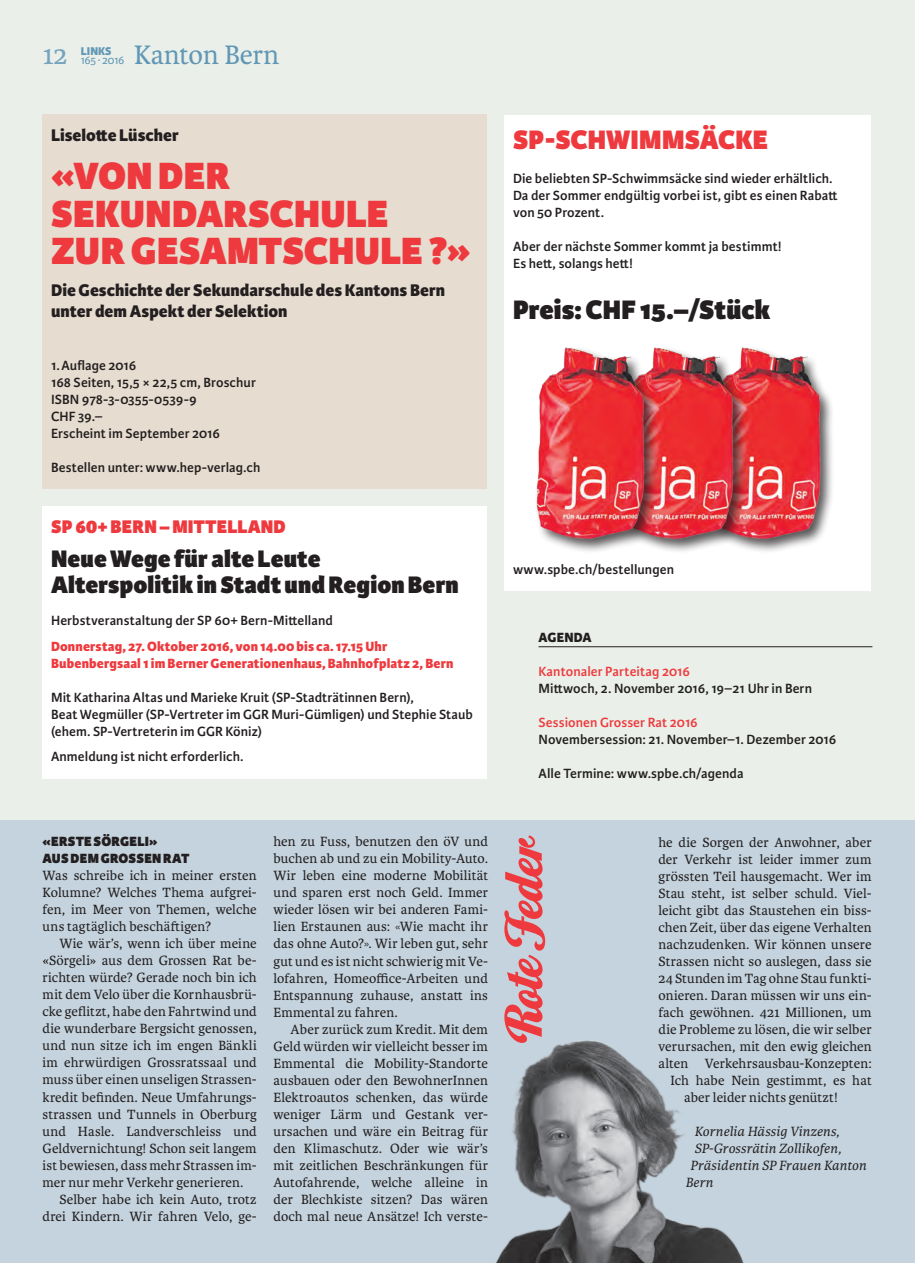
<style>
.page{position:relative;width:915px;height:1263px;background:#fff}
.page>*{position:absolute;margin:0;border:0;box-sizing:border-box;transform-origin:0 0}
.t1{font:54px "Home Run Script";color:#ee3a3e}
.t2{font:800 40.5px/37.5px "Karmina Sans";color:#ee3a3e}
.t3{font:800 28.5px "Karmina Sans";letter-spacing:.005em;color:#231f20}
.t4{font:800 28.5px "Karmina Sans";letter-spacing:.005em;color:#ee3a3e}
.t5{font:28.5px "Karmina";color:#6197b5}
.t6{font:28.5px "Karmina";color:#76a3bd}
.t7{font:800 25.5px/25.5px "Karmina Sans";letter-spacing:.005em;color:#231f20}
.t8{font:800 19.5px "Karmina Sans";letter-spacing:.01em;color:#ee3a3e}
.t9{font:800 18px/21px "Karmina Sans";color:#231f20}
.t10{font:14.25px/17px "Karmina";letter-spacing:.01em;color:#231f20;text-align:justify}
.t11{font:600 14.25px/17px "Karmina Sans";letter-spacing:.005em;color:#231f20}
.t12{font:800 14.25px/17px "Karmina Sans";letter-spacing:.01em;color:#ee3a3e}
.t13{font:italic 14.25px "Karmina";letter-spacing:.01em;color:#231f20}
.t14{font:600 14.25px "Karmina Sans";letter-spacing:.005em;color:#ee3a3e}
.t15{font:800 14.25px/17px "Karmina Sans";letter-spacing:.015em;color:#231f20}
.t16{font:800 14.25px "Karmina Sans";letter-spacing:.015em;color:#231f20}
.t17{font:12px "Karmina Sans";letter-spacing:-.03em;color:#6197b5}
.t18{font:800 12px "Karmina Sans";color:#6197b5}
.s1{font-family:"Nimbus San Nov"}
</style>
<div class="page">
<div style="left:0;top:0;width:914px;height:1263px;background:#eaf0e9"></div>
<div style="left:504px;top:116px;width:366px;height:475px;background:#fff"></div>
<hr style="left:538px;top:646px;width:334px;height:1px;background:#231f20">
<div style="left:0;top:821px;width:914px;height:442px;background:#c4d3dd"></div>
<div style="left:43px;top:506px;width:444px;height:272px;background:#fff"></div>
<div style="left:43px;top:115px;width:444px;height:374px;background:#e6dccf"></div>
<img style="left:496px;top:1040px;width:248px;height:223px">
<img style="left:785px;top:314px;width:86px;height:253px">
<img style="left:696px;top:347px;width:89px;height:204px">
<img style="left:536px;top:347px;width:160px;height:204px">
<p class="t17" style="left:81px;top:53px;width:45px">165 ∙ 2016</p>
<h3 class="t5" style="left:134px;top:39px;width:147px">Kanton Bern</h3>
<h3 class="t6" style="left:43px;top:39px;width:27px">12</h3>
<p class="t18" style="left:81px;top:44px;width:32px">LINKS</p>
<p class="t9" style="left:51px;top:125px;width:129px">Liselotte Lüscher</p>
<h2 class="t2" style="left:51px;top:159px;width:421px">«VON DER<br>SEKUNDARSCHULE<br>ZUR GESAMTSCHULE ?»</h2>
<p class="t9" style="left:51px;top:280px;width:395px">Die Geschichte der Sekundarschule des Kantons Bern unter dem Aspekt der Selektion</p>
<p class="t11" style="left:51px;top:357px;width:206px">1.Auflage 2016<br>168 Seiten, 15,5 × 22,5 cm, Broschur<br>ISBN 978-3-0355-0539-9<br>CHF 39.–<br>Erscheint im September 2016</p>
<p class="t11" style="left:51px;top:459px;width:211px">Bestellen unter: www.hep-verlag.ch</p>
<h3 class="t8" style="left:51px;top:515px;width:236px">SP 60+ BERN – MITTELLAND</h3>
<h3 class="t7" style="left:51px;top:547px;width:409px">Neue Wege für alte Leute<br>Alterspolitik in Stadt und Region Bern</h3>
<p class="t11" style="left:51px;top:612px;width:283px">Herbstveranstaltung der SP 60+ Bern-Mittelland</p>
<p class="t12" style="left:51px;top:638px;width:404px">Donnerstag, 27. Oktober 2016, von 14.00 bis ca. 17.15 Uhr<br>Bubenbergsaal 1 im Berner Generationenhaus, Bahnhofplatz 2, Bern</p>
<p class="t11" style="left:51px;top:689px;width:423px">Mit Katharina Altas und Marieke Kruit (SP-Stadträtinnen Bern),<br>Beat Wegmüller (SP-Vertreter im GGR Muri-Gümligen) und Stephie Staub (ehem. SP-Vertreterin im GGR Köniz)</p>
<p class="t11" style="left:51px;top:748px;width:194px">Anmeldung ist nicht erforderlich.</p>
<h3 class="t4" style="left:513px;top:123px;width:256px">SP-SCHWIMMSÄCKE</h3>
<p class="t11" style="left:513px;top:170px;width:326px">Die beliebten SP-Schwimmsäcke sind wieder erhältlich.<br>Da der Sommer endgültig vorbei ist, gibt es einen Rabatt von 50 Prozent.</p>
<p class="t11" style="left:513px;top:238px;width:270px">Aber der nächste Sommer kommt ja bestimmt!<br>Es hett, solangs hett!</p>
<h3 class="t3" style="left:513px;top:293px;width:259px">Preis: CHF 15.–/Stück</h3>
<p class="t11" style="left:513px;top:561px;width:162px">www.spbe.ch/bestellungen</p>
<p class="t16" style="left:538px;top:629px;width:55px">AGENDA</p>
<p class="t14" style="left:538px;top:663px;width:153px">Kantonaler Parteitag 2016</p>
<p class="t11" style="left:538px;top:680px;width:275px">Mittwoch, 2. November 2016, 19–21 Uhr in Bern</p>
<p class="t14" style="left:538px;top:714px;width:161px">Sessionen Grosser Rat 2016</p>
<p class="t11" style="left:538px;top:731px;width:299px">Novembersession: 21. November–1. Dezember 2016</p>
<p class="t11" style="left:538px;top:765px;width:206px">Alle Termine: www.spbe.ch/agenda</p>
<p class="t15" style="left:43px;top:834px;width:148px">«ERSTE SÖRGELI»<br>AUS DEM GROSSEN RAT</p>
<p class="t10" style="left:43px;top:867px;width:216px">Was schreibe ich in meiner ersten Kolumne? Welches Thema aufgrei&shy;fen, im Meer von Themen, welche uns tagtäglich beschäftigen?</p>
<p class="t10" style="left:60px;top:935px;width:198px">Wie wär’s, wenn ich über meine</p>
<p class="t10" style="left:43px;top:952px;width:216px">«Sörgeli» aus dem Grossen Rat be-</p>
<p class="t10" style="left:43px;top:969px;width:216px">richten würde? Gerade noch bin ich</p>
<p class="t10" style="left:43px;top:986px;width:216px">mit dem Velo über die Kornhausbrü-</p>
<p class="t10" style="left:43px;top:1003px;width:216px">cke geflitzt, habe den Fahrtwind und</p>
<p class="t10" style="left:43px;top:1020px;width:216px">die wunderbare Bergsicht genossen,</p>
<p class="t10" style="left:43px;top:1037px;width:216px">und nun sitze ich im engen Bänkli</p>
<p class="t10" style="left:43px;top:1054px;width:216px">im ehrwürdigen Grossratssaal und</p>
<p class="t10" style="left:43px;top:1071px;width:216px">muss über einen unseligen Strassen-</p>
<p class="t10" style="left:43px;top:1088px;width:216px">kredit befinden. Neue Umfahrungs-</p>
<p class="t10" style="left:43px;top:1105px;width:216px">strassen und Tunnels in Oberburg</p>
<p class="t10" style="left:43px;top:1122px;width:216px">und Hasle. Landverschleiss und</p>
<p class="t10" style="left:43px;top:1140px;width:216px">Geldvernichtung! Schon seit langem</p>
<p class="t10" style="left:43px;top:1157px;width:216px">ist bewiesen, dass mehr Strassen im-</p>
<p class="t10" style="left:43px;top:1174px;width:202px">mer nur mehr Verkehr generieren.</p>
<p class="t10" style="left:60px;top:1191px;width:198px">Selber habe ich kein Auto, trotz</p>
<p class="t10" style="left:43px;top:1208px;width:216px">drei Kindern. Wir fahren Velo, ge-</p>
<p class="t10" style="left:273px;top:833px;width:216px">hen zu Fuss, benutzen den öV und buchen ab und zu ein Mobility-Auto.<br>Wir leben eine moderne Mobilität und sparen erst noch Geld. Immer wieder lösen wir bei anderen Fami&shy;lien Erstaunen aus: <span class="s1">«</span>Wie macht ihr das ohne Auto?<span class="s1">»</span>. Wir leben gut, sehr gut und es ist nicht schwierig mit Ve&shy;lofahren, Homeoffice-Arbeiten und Entspannung zuhause, anstatt ins Emmental zu fahren.</p>
<p class="t10" style="left:273px;top:1021px;width:216px;text-indent:17px">Aber zurück zum Kredit. Mit dem Geld würden wir vielleicht besser im Emmental die Mobility-Standorte ausbauen oder den BewohnerInnen Elektroautos schenken, das würde weniger Lärm und Gestank ver&shy;ursachen und wäre ein Beitrag für den Klimaschutz. Oder wie wär’s mit zeitlichen Beschränkungen für Autofahrende, welche alleine in der Blechkiste sitzen? Das wären doch mal neue Ansätze! Ich verste-</p>
<h1 class="t1" style="left:491px;top:1039px;width:210px;rotate:-90deg">Rote Feder</h1>
<p class="t10" style="left:658px;top:834px;width:215px">he die Sorgen der Anwohner, aber</p>
<p class="t10" style="left:658px;top:851px;width:214px">der Verkehr ist leider immer zum</p>
<p class="t10" style="left:658px;top:868px;width:214px">grössten Teil hausgemacht. Wer im</p>
<p class="t10" style="left:658px;top:885px;width:214px">Stau steht, ist selber schuld. Viel-</p>
<p class="t10" style="left:658px;top:902px;width:214px">leicht gibt das Staustehen ein biss-</p>
<p class="t10" style="left:658px;top:919px;width:215px">chen Zeit, über das eigene Verhalten</p>
<p class="t10" style="left:658px;top:936px;width:214px">nachzudenken. Wir können unsere</p>
<p class="t10" style="left:658px;top:953px;width:215px">Strassen nicht so auslegen, dass sie</p>
<p class="t10" style="left:658px;top:970px;width:214px">24 Stunden im Tag ohne Stau funkti-</p>
<p class="t10" style="left:658px;top:987px;width:214px">onieren. Daran müssen wir uns ein-</p>
<p class="t10" style="left:658px;top:1004px;width:215px">fach gewöhnen. 421 Millionen, um</p>
<p class="t10" style="left:658px;top:1021px;width:214px">die Probleme zu lösen, die wir selber</p>
<p class="t10" style="left:658px;top:1038px;width:214px">verursachen, mit den ewig gleichen</p>
<p class="t10" style="left:658px;top:1055px;width:214px">alten Verkehrsausbau-Konzepten:</p>
<p class="t10" style="left:670px;top:1072px;width:202px">Ich habe Nein gestimmt, es hat</p>
<p class="t10" style="left:683px;top:1089px;width:155px">aber leider nichts genützt!</p>
<p class="t13" style="left:694px;top:1123px;width:146px">Kornelia Hässig Vinzens,</p>
<p class="t13" style="left:694px;top:1140px;width:148px">SP-Grossrätin Zollikofen,</p>
<p class="t13" style="left:689px;top:1157px;width:178px">Präsidentin SP Frauen Kanton</p>
<p class="t13" style="left:685px;top:1174px;width:29px">Bern</p>
</div>
